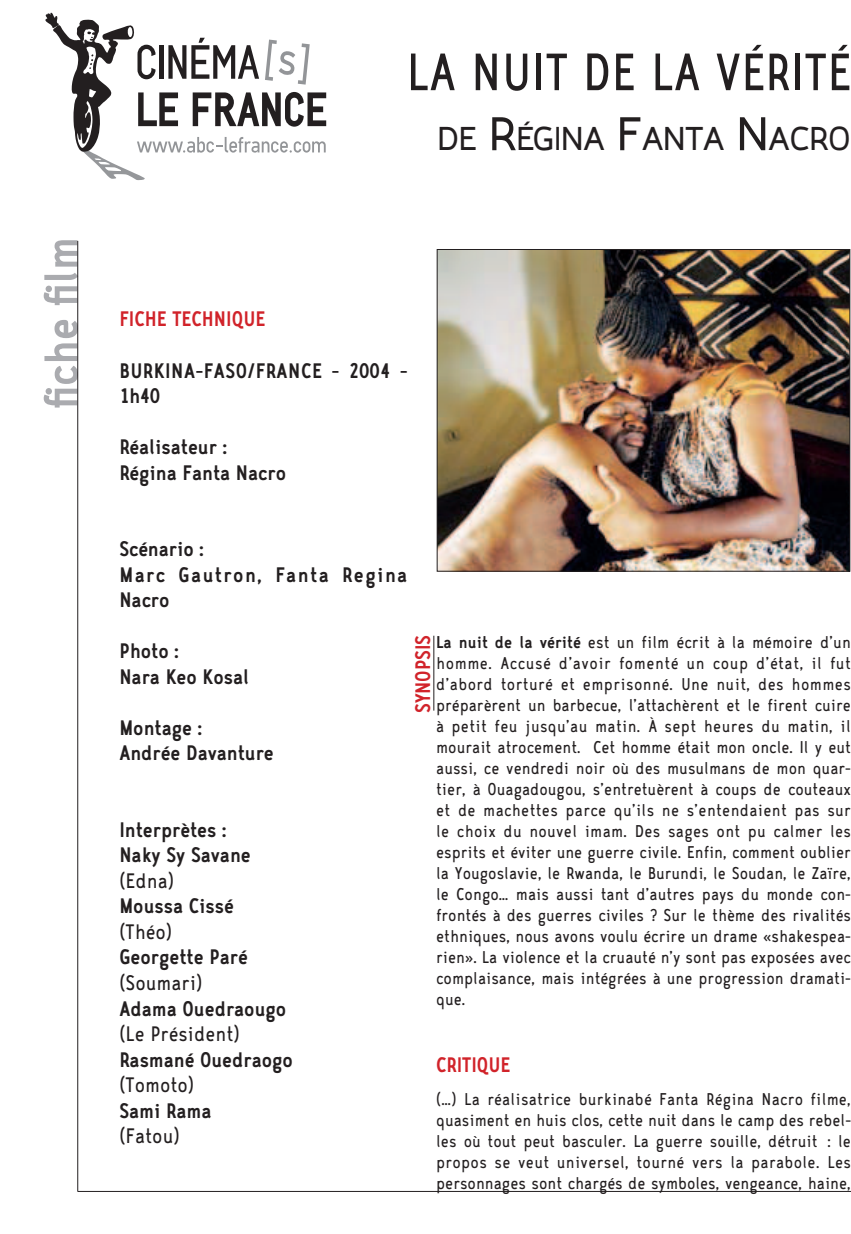
<style>
.page{position:relative;width:851px;height:1234px;background:#fff}
.page>*{position:absolute;margin:0;border:0;box-sizing:border-box;transform-origin:0 0}
.t1{font:60px "CA Zaracusa Narrow";color:#231f20}
.t2{font:700 54px "CA Zaracusa Narrow";color:#aaabaf}
.t3{font:37.8px "CA Zaracusa Wide";letter-spacing:-.02em;color:#231f20}
.t4{font:700 24px/25.5px "CA Zaracusa Narrow";color:#231f20}
.t5{font:24px "CA Zaracusa Narrow";color:#231f20}
.t6{font:700 24px/25.5px "CA Zaracusa Narrow";letter-spacing:.06em;color:#231f20}
.t7{font:700 24px "CA Zaracusa Narrow";color:#d1232a}
.t8{font:700 24px/25.5px "CA Zaracusa Narrow";letter-spacing:.025em;color:#231f20}
.t9{font:19.5px/21px "CA Zaracusa Narrow";color:#231f20;text-align:justify}
.s1{font-size:54px}
.s2{font-weight:700}
</style>
<div class="page">
<hr style="left:77px;top:241px;width:1px;height:950px;background:#231f20">
<svg style="left:45px;top:13px;width:281px;height:167px"></svg>
<img style="left:438px;top:251px;width:410px;height:318px">
<div style="left:436px;top:249px;width:414px;height:322px;border:1px solid #231f20"></div>
<hr style="left:433px;top:635px;width:1px;height:75px;background:#231f20">
<hr style="left:78px;top:1190px;width:772px;height:1px;background:#231f20">
<h2 class="t2" style="left:44px;top:407px;width:172px;rotate:-90deg">fiche film</h2>
<h1 class="t1" style="left:406px;top:54px;width:446px">LA NUIT DE LA VÉRITÉ</h1>
<h3 class="t3" style="left:437px;top:127px;width:415px">DE <span class="s1">R</span>ÉGINA <span class="s1">F</span>ANTA <span class="s1">N</span>ACRO</h3>
<p class="t7" style="left:119px;top:312px;width:148px">FICHE TECHNIQUE</p>
<p class="t8" style="left:119px;top:360px;width:289px">BURKINA-FASO/FRANCE - 2004 -<br>1h40</p>
<p class="t4" style="left:119px;top:437px;width:168px">Réalisateur :<br>Régina Fanta Nacro</p>
<p class="t6" style="left:119px;top:539px;width:289px">Scénario :<br>Marc Gautron, Fanta Regina<br>Nacro</p>
<p class="t4" style="left:119px;top:641px;width:131px">Photo :<br>Nara Keo Kosal</p>
<p class="t4" style="left:119px;top:717px;width:156px">Montage :<br>Andrée Davanture</p>
<p class="t4" style="left:119px;top:819px;width:133px">Interprètes :<br>Naky Sy Savane</p>
<p class="t5" style="left:119px;top:873px;width:56px">(Edna)</p>
<p class="t4" style="left:119px;top:896px;width:116px">Moussa Cissé</p>
<p class="t5" style="left:119px;top:924px;width:54px">(Théo)</p>
<p class="t4" style="left:119px;top:947px;width:130px">Georgette Paré</p>
<p class="t5" style="left:119px;top:975px;width:85px">(Soumari)</p>
<p class="t4" style="left:119px;top:998px;width:168px">Adama Ouedraougo</p>
<p class="t5" style="left:119px;top:1026px;width:122px">(Le Président)</p>
<p class="t4" style="left:119px;top:1049px;width:175px">Rasmané Ouedraogo</p>
<p class="t5" style="left:119px;top:1077px;width:76px">(Tomoto)</p>
<p class="t4" style="left:119px;top:1100px;width:94px">Sami Rama</p>
<p class="t5" style="left:119px;top:1128px;width:62px">(Fatou)</p>
<p class="t7" style="left:415px;top:713px;width:80px;rotate:-90deg">SYNOPSIS</p>
<p class="t9" style="left:436px;top:634px;width:416px"><span class="s2">La nuit de la vérité</span> est un film écrit à la mémoire d’un homme. Accusé d’avoir fomenté un coup d’état, il fut d’abord torturé et emprisonné. Une nuit, des hommes préparèrent un barbecue, l’attachèrent et le firent cuire à petit feu jusqu’au matin. À sept heures du matin, il mourait atrocement. Cet homme était mon oncle. Il y eut aussi, ce vendredi noir où des musulmans de mon quar&shy;tier, à Ouagadougou, s’entretuèrent à coups de couteaux et de machettes parce qu’ils ne s’entendaient pas sur le choix du nouvel imam. Des sages ont pu calmer les esprits et éviter une guerre civile. Enfin, comment oublier la Yougoslavie, le Rwanda, le Burundi, le Soudan, le Zaïre, le Congo… mais aussi tant d’autres pays du monde con&shy;frontés à des guerres civiles ? Sur le thème des rivalités ethniques, nous avons voulu écrire un drame «shakespea&shy;rien». La violence et la cruauté n’y sont pas exposées avec complaisance, mais intégrées à une progression dramati&shy;que.</p>
<p class="t7" style="left:436px;top:1056px;width:76px">CRITIQUE</p>
<p class="t9" style="left:436px;top:1091px;width:416px">(…) La réalisatrice burkinabé Fanta Régina Nacro filme, quasiment en huis clos, cette nuit dans le camp des rebel&shy;les où tout peut basculer. La guerre souille, détruit : le propos se veut universel, tourné vers la parabole. Les personnages sont chargés de symboles, vengeance, haine,</p>
</div>
